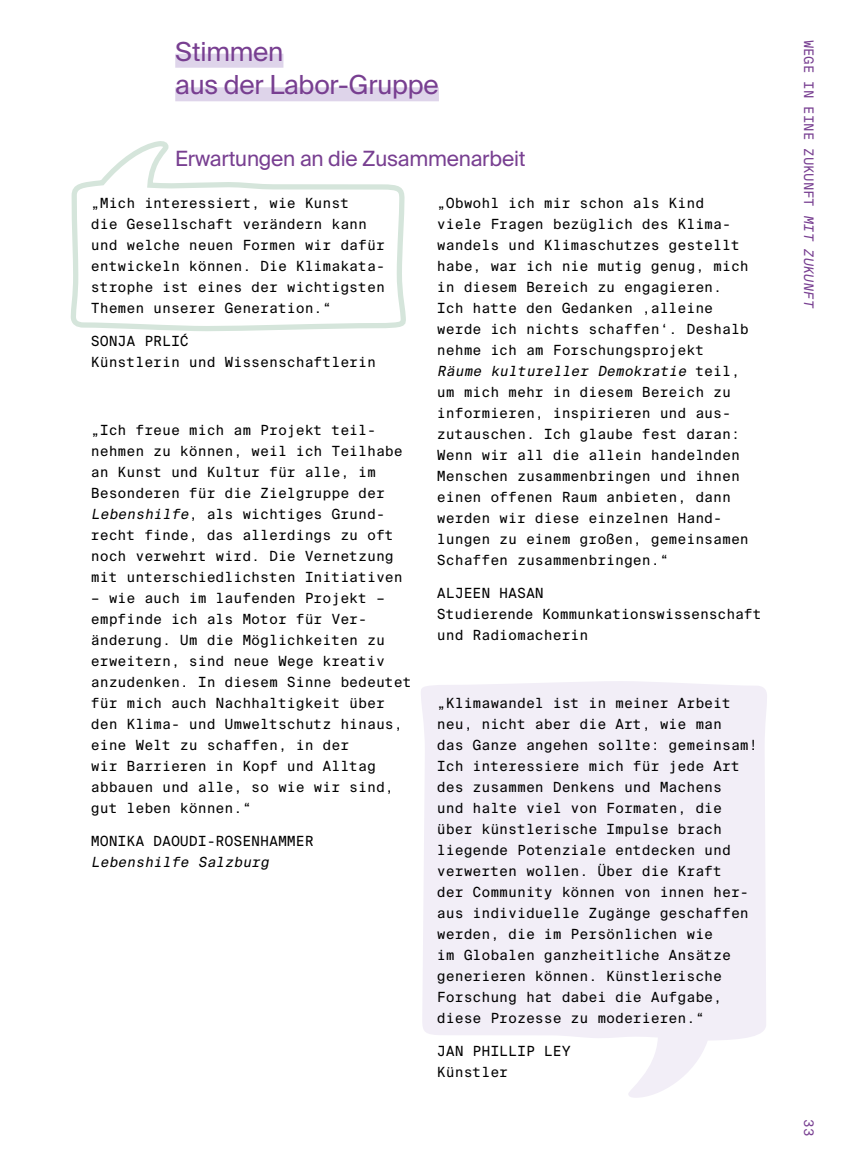
<style>
.page{position:relative;width:854px;height:1176px;background:#fff}
.page>*{position:absolute;margin:0;border:0;box-sizing:border-box;transform-origin:0 0}
.Headlines_H2_H2_UK_lila{font:26.25px/33.6px "Suisse Intl";letter-spacing:-.01em;color:#783f91}
.Headlines_H3_H3-UK{font:21px "Suisse Intl";letter-spacing:-.01em;color:#783f91}
.t1{font:14px/21px "Suisse Intl Mono";letter-spacing:-.01em;color:#000}
.t2{font:13.12px "Suisse Intl Mono";letter-spacing:-.01em;color:#783f91}
.s1{font-style:italic}
</style>
<div class="page">
<svg style="left:421px;top:681px;width:345px;height:416px;background:#f3f0f8"></svg>
<div style="left:175px;top:54px;width:108px;height:14px;background:#ded4ea"></div>
<div style="left:175px;top:87px;width:264px;height:14px;background:#ded4ea"></div>
<svg style="left:70px;top:142px;width:336px;height:189px"></svg>
<h2 class="Headlines_H2_H2_UK_lila" style="left:175px;top:35px;width:265px">Stimmen<br>aus der Labor-Gruppe</h2>
<h3 class="Headlines_H3_H3-UK" style="left:175px;top:146px;width:352px">Erwartungen an die Zusammenarbeit</h3>
<p class="t1" style="left:91px;top:192px;width:295px">„Mich interessiert, wie Kunst<br>die Gesellschaft verändern kann und welche neuen Formen wir dafür entwickeln können. Die Klimakata&shy;strophe ist eines der wichtigsten<br>Themen unserer Generation.“</p>
<p class="t1" style="left:91px;top:331px;width:287px">SONJA PRLIĆ<br>Künstlerin und Wissenschaftlerin</p>
<p class="t1" style="left:437px;top:192px;width:313px">„Obwohl ich mir schon als Kind viele Fragen bezüglich des Klima&shy;wandels und Klimaschutzes gestellt habe, war ich nie mutig genug, mich in diesem Bereich zu engagieren.<br>Ich hatte den Gedanken ‚alleine werde ich nichts schaffen‘. Deshalb nehme ich am Forschungsprojekt <span class="s1">Räume kultureller Demokratie</span> t e i l , um mich mehr in diesem Bereich zu informieren, inspirieren und aus&shy;zutauschen. Ich glaube fest daran:<br>Wenn wir all die allein handelnden Menschen zusammenbringen und ihnen einen offenen Raum anbieten, dann werden wir diese einzelnen Hand&shy;lungen zu einem großen, gemeinsamen Schaffen zusammenbringen.“</p>
<p class="t1" style="left:437px;top:583px;width:326px">ALJEEN HASAN<br>Studierende Kommunkationswissenschaft und Radiomacherin</p>
<p class="t1" style="left:91px;top:419px;width:313px">„Ich freue mich am Projekt teil&shy;nehmen zu können, weil ich Teilhabe an Kunst und Kultur für alle, im Besonderen für die Zielgruppe der <span class="s1">Lebenshilfe</span>, als wichtiges Grund&shy;recht finde, das allerdings zu oft noch verwehrt wird. Die Vernetzung mit unterschiedlichsten Initiativen</p>
<p class="t1" style="left:91px;top:587px;width:322px">– wie auch im laufenden Projekt – empfinde ich als Motor für Ver&shy;änderung. Um die Möglichkeiten zu erweitern, sind neue Wege kreativ anzudenken. In diesem Sinne bedeutet für mich auch Nachhaltigkeit über den Klima- und Umweltschutz hinaus, eine Welt zu schaffen, in der<br>wir Barrieren in Kopf und Alltag abbauen und alle, so wie wir sind, gut leben können.“</p>
<p class="t1" style="left:91px;top:831px;width:224px">MONIKA DAOUDI-ROSENHAMMER<br><span class="s1">Lebenshilfe Salzburg</span></p>
<p class="t1" style="left:437px;top:692px;width:322px">„Klimawandel ist in meiner Arbeit neu, nicht aber die Art, wie man<br>das Ganze angehen sollte: gemeinsam!<br>Ich interessiere mich für jede Art des zusammen Denkens und Machens<br>und halte viel von Formaten, die über künstlerische Impulse brach liegende Potenziale entdecken und verwerten wollen. Über die Kraft<br>der Community können von innen her&shy;aus individuelle Zugänge geschaffen werden, die im Persönlichen wie<br>im Globalen ganzheitliche Ansätze generieren können. Künstlerische Forschung hat dabei die Aufgabe, diese Prozesse zu moderieren.“</p>
<p class="t1" style="left:437px;top:1041px;width:135px">JAN PHILLIP LEY<br>Künstler</p>
<p class="t2" style="left:815px;top:40px;width:271px;rotate:90deg">WEGE IN EINE ZUKUNFT <span class="s1">MIT ZUKUNFT</span></p>
<p class="t2" style="left:815px;top:1119px;width:18px;rotate:90deg">33</p>
</div>
